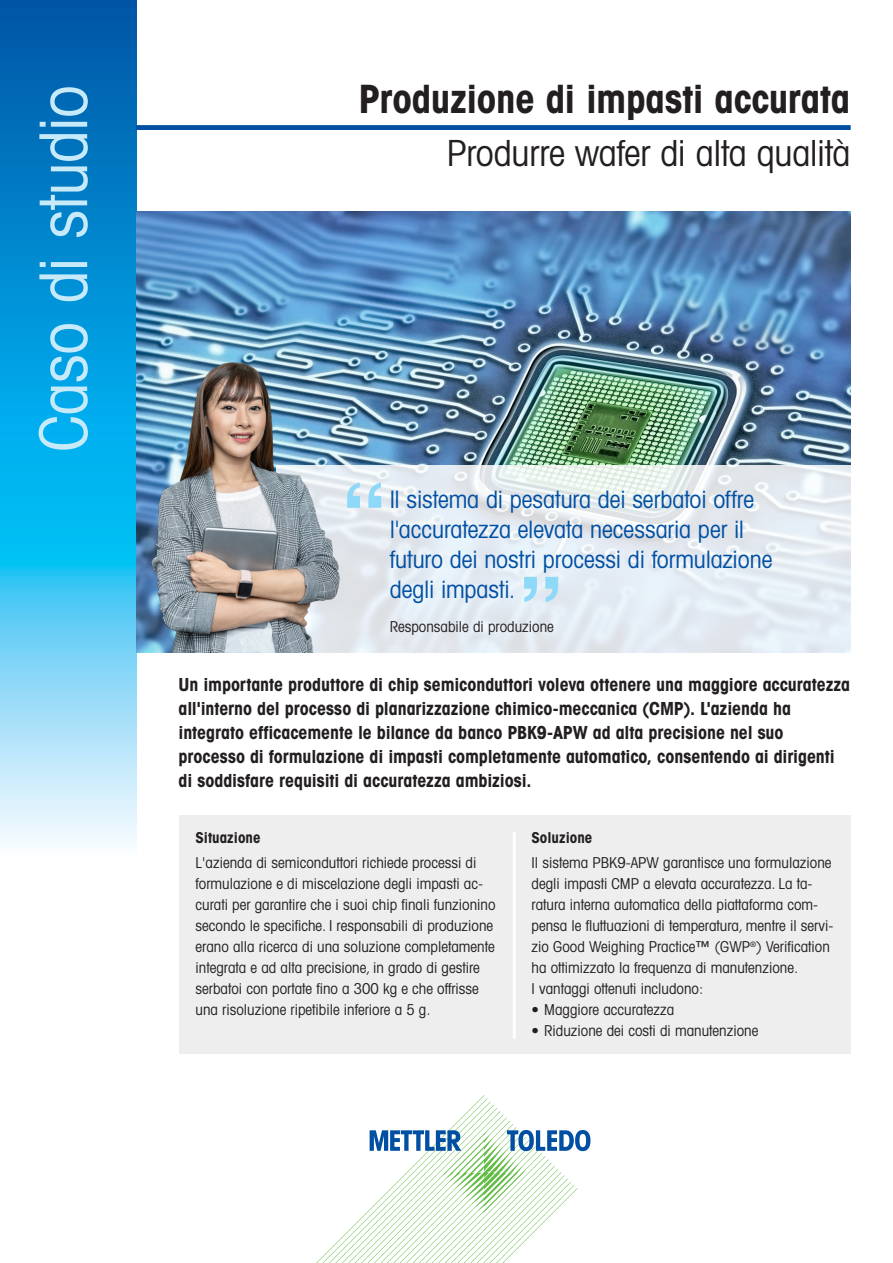
<style>
.page{position:relative;width:893px;height:1263px;background:#fff}
.page>*{position:absolute;margin:0;border:0;box-sizing:border-box;transform-origin:0 0}
.t1{font:66px "Avant Gardefor MT Bk";letter-spacing:-.01em;color:#c7eafb}
.t2{font:39px "Avant Gardefor MT Bd";letter-spacing:-.005em;color:#231f20}
.t3{font:36px "Avant Gardefor MT Bk";letter-spacing:-.01em;color:#231f20}
.t4{font:24px/30px "Avant Gardefor MT Bk";letter-spacing:-.005em;color:#004fa3}
.t5{font:18px/24px "Avant Gardefor MT Bd";letter-spacing:-.005em;color:#231f20}
.t6{font:15px/21px "Avant Gardefor MT Bk";color:#231f20}
.t7{font:15px "Avant Gardefor MT Bd";color:#231f20}
</style>
<div class="page">
<svg style="left:0;top:0;width:136px;height:842px"></svg>
<svg style="left:316px;top:1095px;width:274px;height:168px"></svg>
<div style="left:136px;top:125px;width:714px;height:5px;background:#004fa3"></div>
<div style="left:179px;top:815px;width:671px;height:238px;background:#eeeeef"></div>
<img style="left:136px;top:211px;width:714px;height:254px">
<hr style="left:513px;top:832px;width:3px;height:207px;background:#fff">
<svg style="left:573px;top:465px;width:277px;height:187px;fill:#e4ebf3"></svg>
<img style="left:112px;top:344px;width:461px;height:308px">
<h1 class="t1" style="left:23px;top:452px;width:368px;rotate:-90deg">Caso di studio</h1>
<h2 class="t2" style="left:358px;top:74px;width:493px">Produzione di impasti accurata</h2>
<h3 class="t3" style="left:447px;top:131px;width:405px">Produrre wafer di alta qualità</h3>
<h3 class="t4" style="left:390px;top:484px;width:384px">Il sistema di pesatura dei serbatoi offre l'accuratezza elevata necessaria per il futuro dei nostri processi di formulazione degli impasti.</h3>
<p class="t6" style="left:390px;top:615px;width:166px">Responsabile di produzione</p>
<p class="t5" style="left:179px;top:672px;width:673px">Un importante produttore di chip semiconduttori voleva ottenere una maggiore accuratezza all'interno del processo di planarizzazione chimico-meccanica (CMP). L'azienda ha integrato efficacemente le bilance da banco PBK9-APW ad alta precisione nel suo processo di formulazione di impasti completamente automatico, consentendo ai dirigenti di soddisfare requisiti di accuratezza ambiziosi.</p>
<p class="t7" style="left:196px;top:828px;width:67px">Situazione</p>
<p class="t6" style="left:196px;top:852px;width:301px">L'azienda di semiconduttori richiede processi di formulazione e di miscelazione degli impasti ac&shy;curati per garantire che i suoi chip finali funzionino secondo le specifiche. I responsabili di produzione erano alla ricerca di una soluzione completamente integrata e ad alta precisione, in grado di gestire serbatoi con portate fino a 300 kg e che offrisse una risoluzione ripetibile inferiore a 5 g.</p>
<p class="t7" style="left:532px;top:828px;width:62px">Soluzione</p>
<p class="t6" style="left:531px;top:852px;width:303px">Il sistema PBK9-APW garantisce una formulazione degli impasti CMP a elevata accuratezza. La ta&shy;ratura interna automatica della piattaforma com&shy;pensa le fluttuazioni di temperatura, mentre il servi&shy;zio Good Weighing Practice™ (GWP<sup>®</sup>) Verification ha ottimizzato la frequenza di manutenzione.<br>I vantaggi ottenuti includono:</p>
<p class="t6" style="left:531px;top:999px;width:144px">• Maggiore accuratezza</p>
<p class="t6" style="left:531px;top:1020px;width:228px">• Riduzione dei costi di manutenzione</p>
</div>
